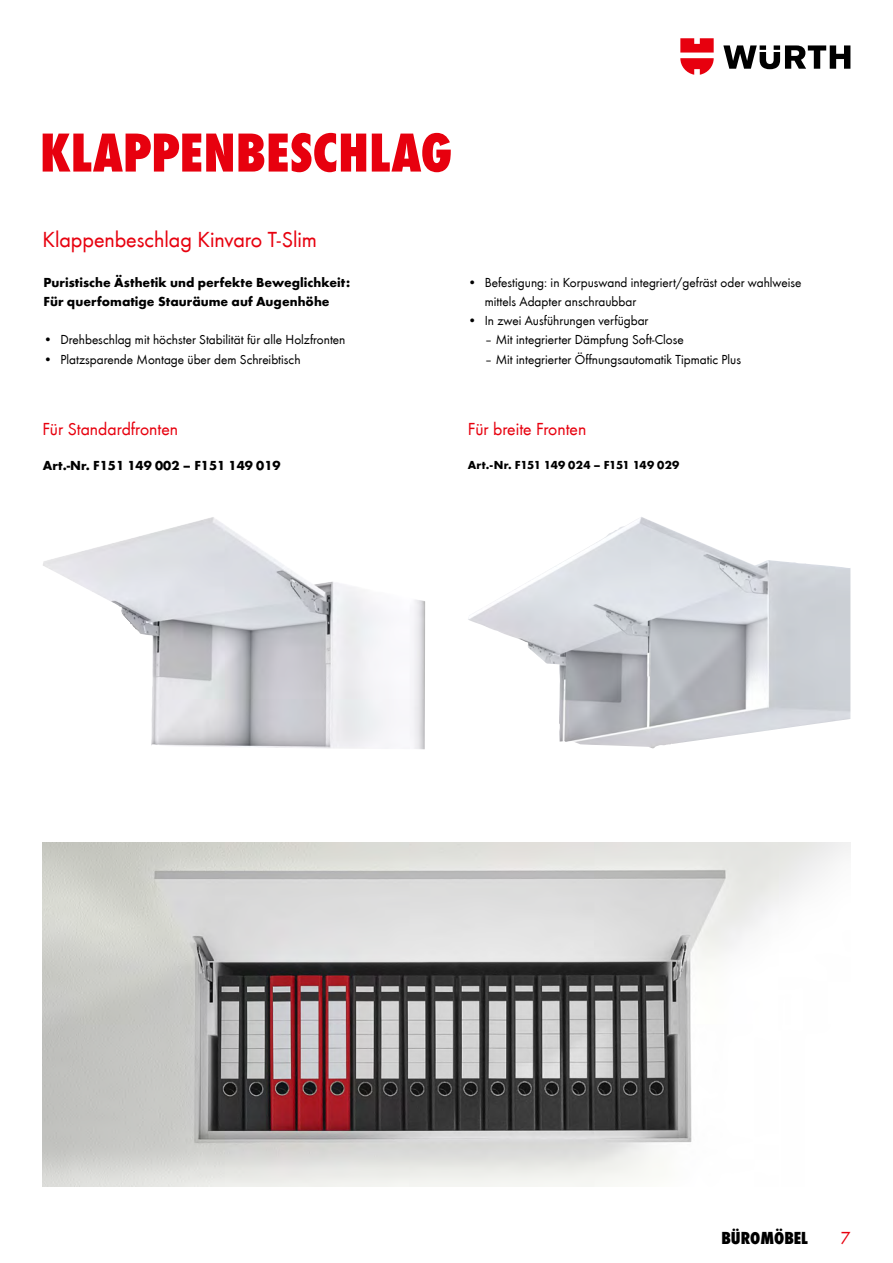
<style>
.page{position:relative;width:893px;height:1263px;background:#fff}
.page>*{position:absolute;margin:0;border:0;box-sizing:border-box;transform-origin:0 0}
.t1{font:800 condensed 57px "Wuerth";color:#e7000e}
.t2{font:22.5px "Wuerth";color:#e7000e}
.t3{font:18px "Wuerth";color:#e7000e}
.t4{font:800 condensed 18px "Wuerth";color:#000}
.t5{font:13.5px/19.2px "Wuerth";color:#000}
.t6{font:700 13.5px/19.2px "Wuerth";color:#000}
.t7{font:700 12px "Wuerth";letter-spacing:.015em;color:#000}
</style>
<div class="page">
<svg style="left:723px;top:45px;width:127px;height:24px"></svg>
<svg style="left:680px;top:38px;width:34px;height:37px"></svg>
<img style="left:43px;top:517px;width:382px;height:232px">
<img style="left:468px;top:517px;width:382px;height:231px">
<img style="left:43px;top:842px;width:807px;height:344px">
<h1 class="t1" style="left:40px;top:112px;width:414px">KLAPPENBESCHLAG</h1>
<h2 class="t2" style="left:43px;top:224px;width:276px">Klappenbeschlag Kinvaro T-Slim</h2>
<p class="t6" style="left:43px;top:272px;width:308px">Puristische Ästhetik und perfekte Beweglichkeit:<br>Für querfomatige Stauräume auf Augenhöhe</p>
<p class="t5" style="left:43px;top:330px;width:303px">• Drehbeschlag mit höchster Stabilität für alle Holzfronten</p>
<p class="t5" style="left:43px;top:349px;width:259px">• Platzsparende Montage über dem Schreibtisch</p>
<p class="t5" style="left:485px;top:272px;width:318px;text-indent:-17px">• Befestigung: in Korpuswand integriert/gefräst oder wahlweise mittels Adapter anschraubbar</p>
<p class="t5" style="left:468px;top:311px;width:182px">• In zwei Ausführungen verfügbar</p>
<p class="t5" style="left:485px;top:330px;width:201px">– Mit integrierter Dämpfung Soft-Close</p>
<p class="t5" style="left:485px;top:349px;width:258px">– Mit integrierter Öffnungsautomatik Tipmatic Plus</p>
<h3 class="t3" style="left:42px;top:417px;width:137px">Für Standardfronten</h3>
<h3 class="t3" style="left:468px;top:417px;width:120px">Für breite Fronten</h3>
<p class="t6" style="left:43px;top:455px;width:239px">Art.-Nr. F151 149 002 – F151 149 019</p>
<p class="t7" style="left:468px;top:456px;width:213px">Art.-Nr. F151 149 024 – F151 149 029</p>
<h3 class="t4" style="left:721px;top:1225px;width:88px">BÜROMÖBEL</h3>
<h3 class="t3" style="left:840px;top:1225px;width:11px">7</h3>
</div>
